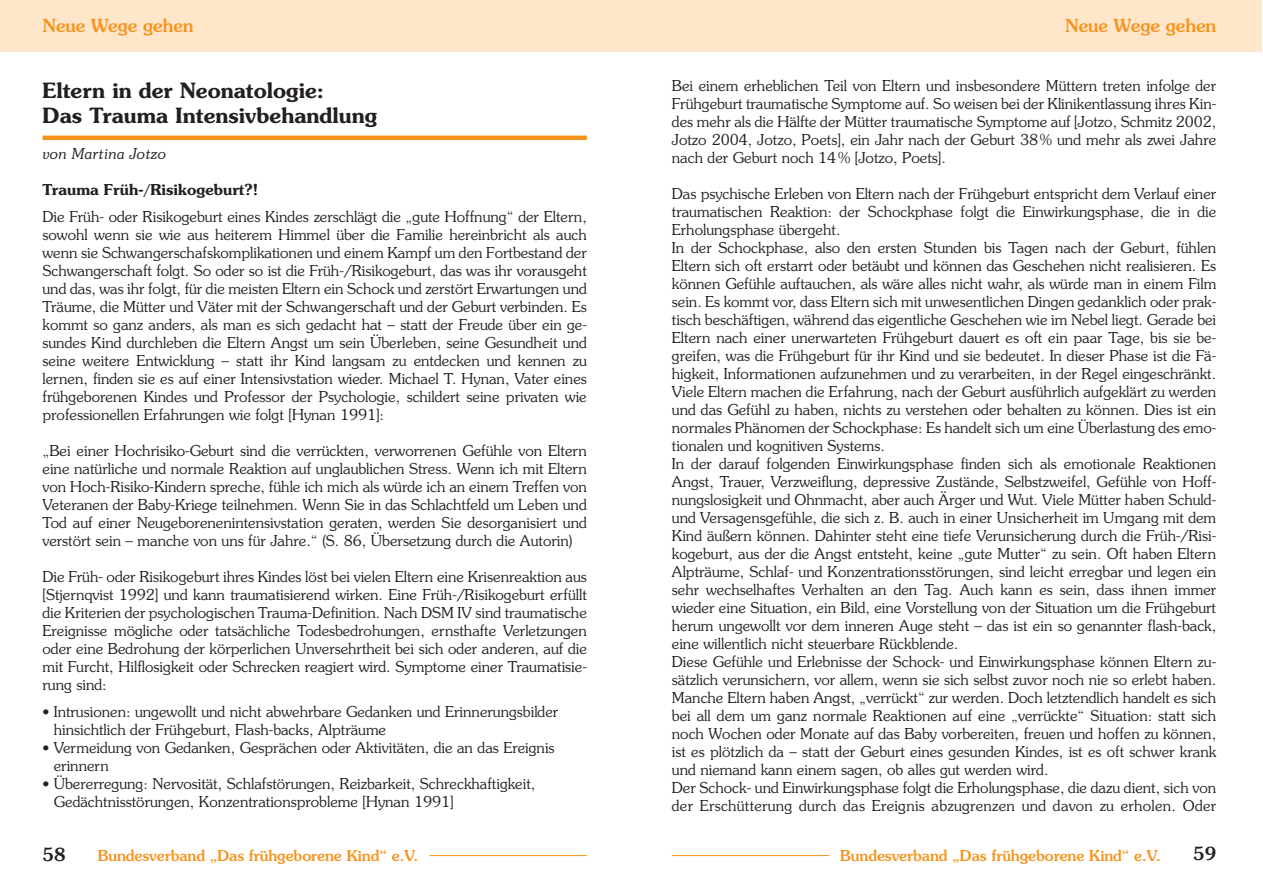
<style>
.page{position:relative;width:1263px;height:893px;background:#fff}
.page>*{position:absolute;margin:0;border:0;box-sizing:border-box;transform-origin:0 0}
.t1{font:600 21px/25.2px "Souvenir";color:#231f20}
.t2{font:500 18px "Souvenir";color:#f7931d}
.t3{font:500 18px "Souvenir";color:#231f20}
.t4{font:300 15px/18px "Souvenir";color:#231f20;text-align:justify}
.t5{font:500 15px "Souvenir";color:#f7931d}
.t6{font:600 15px "Souvenir";color:#231f20}
.t7{font:italic 300 15px "Souvenir";color:#231f20}
</style>
<div class="page">
<div style="left:629px;top:0;width:633px;height:51px;background:#fee6ca"></div>
<hr style="left:672px;top:855px;width:157px;height:1px;background:#f7931d">
<hr style="left:429px;top:855px;width:158px;height:1px;background:#f7931d">
<div style="left:0;top:0;width:629px;height:51px;background:#fee6ca"></div>
<hr style="left:43px;top:136px;width:544px;height:4px;background:#f7931d">
<p class="t2" style="left:43px;top:18px;width:153px">Neue Wege gehen</p>
<h1 class="t1" style="left:43px;top:79px;width:337px">Eltern in der Neonatologie:<br>Das Trauma Intensivbehandlung</h1>
<p class="t7" style="left:43px;top:147px;width:125px">von Martina Jotzo</p>
<p class="t6" style="left:43px;top:183px;width:217px">Trauma Früh-/Risikogeburt?!</p>
<p class="t4" style="left:43px;top:209px;width:546px">Die Früh- oder Risikogeburt eines Kindes zerschlägt die „gute Hoffnung“ der Eltern, sowohl wenn sie wie aus heiterem Himmel über die Familie hereinbricht als auch wenn sie Schwangerschafskomplikationen und einem Kampf um den Fortbestand der Schwangerschaft folgt. So oder so ist die Früh-/Risikogeburt, das was ihr vorausgeht und das, was ihr folgt, für die meisten Eltern ein Schock und zerstört Erwartungen und Träume, die Mütter und Väter mit der Schwangerschaft und der Geburt verbinden. Es kommt so ganz anders, als man es sich gedacht hat – statt der Freude über ein ge&shy;sundes Kind durchleben die Eltern Angst um sein Überleben, seine Gesundheit und seine weitere Entwicklung – statt ihr Kind langsam zu entdecken und kennen zu lernen, finden sie es auf einer Intensivstation wieder. Michael T. Hynan, Vater eines frühgeborenen Kindes und Professor der Psychologie, schildert seine privaten wie professionellen Erfahrungen wie folgt [Hynan 1991]:</p>
<p class="t4" style="left:43px;top:443px;width:546px">„Bei einer Hochrisiko-Geburt sind die verrückten, verworrenen Gefühle von Eltern eine natürliche und normale Reaktion auf unglaublichen Stress. Wenn ich mit Eltern von Hoch-Risiko-Kindern spreche, fühle ich mich als würde ich an einem Treffen von Veteranen der Baby-Kriege teilnehmen. Wenn Sie in das Schlachtfeld um Leben und Tod auf einer Neugeborenenintensivstation geraten, werden Sie desorganisiert und verstört sein – manche von uns für Jahre.“ (S. 86, Übersetzung durch die Autorin)</p>
<p class="t4" style="left:43px;top:569px;width:546px">Die Früh- oder Risikogeburt ihres Kindes löst bei vielen Eltern eine Krisenreaktion aus [Stjernqvist 1992] und kann traumatisierend wirken. Eine Früh-/Risikogeburt erfüllt die Kriterien der psychologischen Trauma-Definition. Nach DSM IV sind traumatische Ereignisse mögliche oder tatsächliche Todesbedrohungen, ernsthafte Verletzungen oder eine Bedrohung der körperlichen Unversehrtheit bei sich oder anderen, auf die mit Furcht, Hilflosigkeit oder Schrecken reagiert wird. Symptome einer Traumatisie&shy;rung sind:</p>
<p class="t4" style="left:54px;top:704px;width:506px;text-indent:-11px">• Intrusionen: ungewollt und nicht abwehrbare Gedanken und Erinnerungsbilder hinsichtlich der Frühgeburt, Flash-backs, Alpträume</p>
<p class="t4" style="left:54px;top:740px;width:502px;text-indent:-11px">• Vermeidung von Gedanken, Gesprächen oder Aktivitäten, die an das Ereignis erinnern</p>
<p class="t4" style="left:54px;top:776px;width:483px;text-indent:-11px">• Übererregung: Nervosität, Schlafstörungen, Reizbarkeit, Schreckhaftigkeit,<br>Gedächtnisstörungen, Konzentrationsprobleme [Hynan 1991]</p>
<p class="t2" style="left:1065px;top:18px;width:153px">Neue Wege gehen</p>
<p class="t4" style="left:672px;top:78px;width:546px">Bei einem erheblichen Teil von Eltern und insbesondere Müttern treten infolge der Frühgeburt traumatische Symptome auf. So weisen bei der Klinikentlassung ihres Kin&shy;des mehr als die Hälfte der Mütter traumatische Symptome auf [Jotzo, Schmitz 2002, Jotzo 2004, Jotzo, Poets], ein Jahr nach der Geburt 38% und mehr als zwei Jahre nach der Geburt noch 14% [Jotzo, Poets].</p>
<p class="t4" style="left:672px;top:186px;width:546px;text-align:left">Das psychische Erleben von Eltern nach der Frühgeburt entspricht dem Verlauf einer traumatischen Reaktion: der Schockphase folgt die Einwirkungsphase, die in die Erholungsphase übergeht.<br>In der Schockphase, also den ersten Stunden bis Tagen nach der Geburt, fühlen Eltern sich oft erstarrt oder betäubt und können das Geschehen nicht realisieren. Es können Gefühle auftauchen, als wäre alles nicht wahr, als würde man in einem Film sein. Es kommt vor, dass Eltern sich mit unwesentlichen Dingen gedanklich oder prak&shy;tisch beschäftigen, während das eigentliche Geschehen wie im Nebel liegt. Gerade bei Eltern nach einer unerwarteten Frühgeburt dauert es oft ein paar Tage, bis sie be&shy;greifen, was die Frühgeburt für ihr Kind und sie bedeutet. In dieser Phase ist die Fä&shy;higkeit, Informationen aufzunehmen und zu verarbeiten, in der Regel eingeschränkt.<br>Viele Eltern machen die Erfahrung, nach der Geburt ausführlich aufgeklärt zu werden und das Gefühl zu haben, nichts zu verstehen oder behalten zu können. Dies ist ein normales Phänomen der Schockphase: Es handelt sich um eine Überlastung des emo&shy;tionalen und kognitiven Systems.<br>In der darauf folgenden Einwirkungsphase finden sich als emotionale Reaktionen Angst, Trauer, Verzweiflung, depressive Zustände, Selbstzweifel, Gefühle von Hoff&shy;nungslosigkeit und Ohnmacht, aber auch Ärger und Wut. Viele Mütter haben Schuld&shy;und Versagensgefühle, die sich z. B. auch in einer Unsicherheit im Umgang mit dem Kind äußern können. Dahinter steht eine tiefe Verunsicherung durch die Früh-/Risi&shy;kogeburt, aus der die Angst entsteht, keine „gute Mutter“ zu sein. Oft haben Eltern Alpträume, Schlaf- und Konzentrationsstörungen, sind leicht erregbar und legen ein sehr wechselhaftes Verhalten an den Tag. Auch kann es sein, dass ihnen immer wieder eine Situation, ein Bild, eine Vorstellung von der Situation um die Frühgeburt herum ungewollt vor dem inneren Auge steht – das ist ein so genannter flash-back, eine willentlich nicht steuerbare Rückblende.<br>Diese Gefühle und Erlebnisse der Schock- und Einwirkungsphase können Eltern zu&shy;sätzlich verunsichern, vor allem, wenn sie sich selbst zuvor noch nie so erlebt haben.<br>Manche Eltern haben Angst, „verrückt“ zur werden. Doch letztendlich handelt es sich bei all dem um ganz normale Reaktionen auf eine „verrückte“ Situation: statt sich noch Wochen oder Monate auf das Baby vorbereiten, freuen und hoffen zu können, ist es plötzlich da – statt der Geburt eines gesunden Kindes, ist es oft schwer krank und niemand kann einem sagen, ob alles gut werden wird.<br>Der Schock- und Einwirkungsphase folgt die Erholungsphase, die dazu dient, sich von der Erschütterung durch das Ereignis abzugrenzen und davon zu erholen. Oder</p>
<p class="t3" style="left:43px;top:848px;width:25px">58</p>
<p class="t5" style="left:98px;top:850px;width:322px">Bundesverband „Das frühgeborene Kind“ e.V.</p>
<p class="t3" style="left:1193px;top:846px;width:25px">59</p>
<p class="t5" style="left:840px;top:850px;width:322px">Bundesverband „Das frühgeborene Kind“ e.V.</p>
</div>
